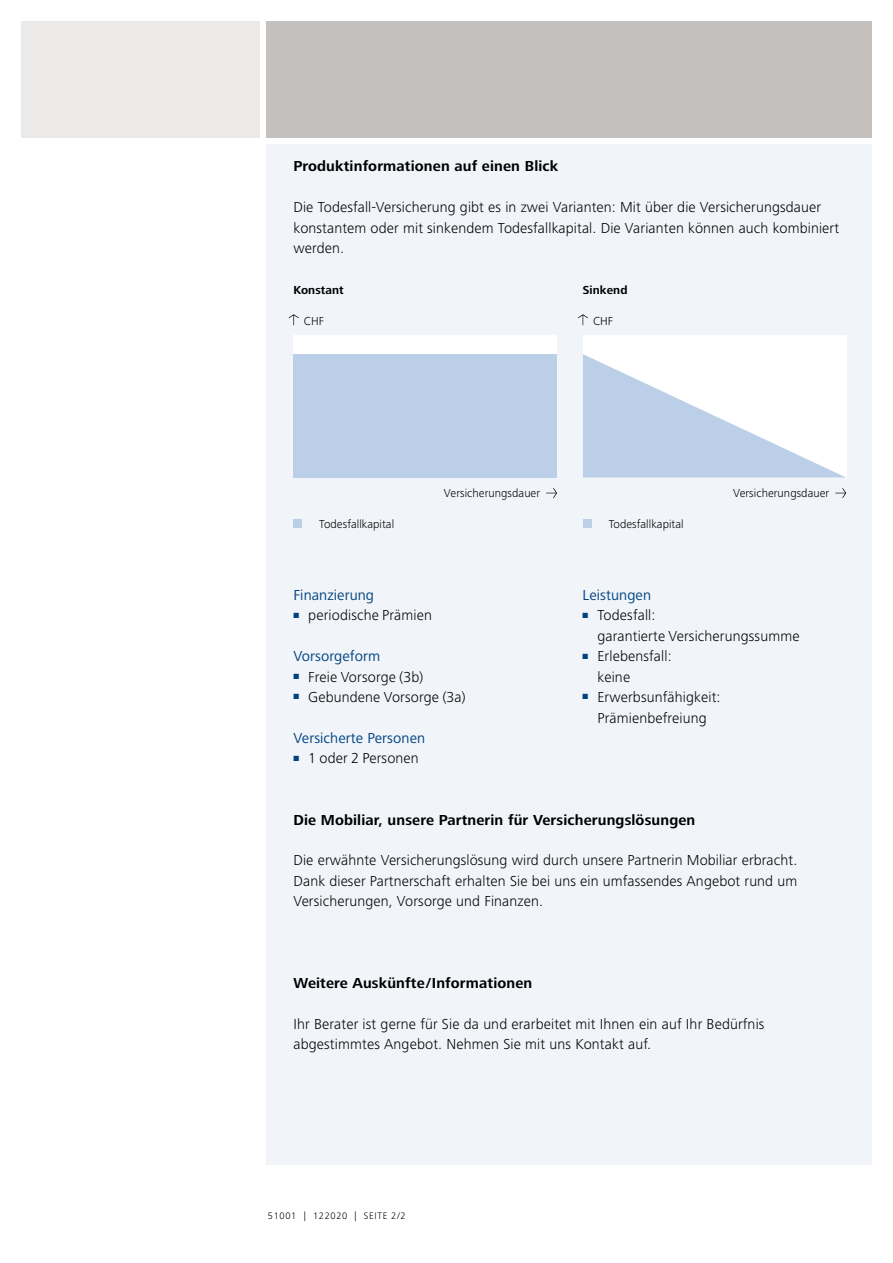
<style>
.page{position:relative;width:893px;height:1263px;background:#fff}
.page>*{position:absolute;margin:0;border:0;box-sizing:border-box;transform-origin:0 0}
.t1{font:300 15px/20.4px "Frutiger Next LT";letter-spacing:.01em;color:#000}
.t2{font:700 15px "Frutiger Next LT";letter-spacing:.01em;color:#000}
.t3{font:15px "Frutiger Next LT";letter-spacing:.005em;color:#004380}
.t4{font:300 12px "Frutiger Next LT";letter-spacing:.005em;color:#000}
.t5{font:700 12px "Frutiger Next LT";letter-spacing:.005em;color:#000}
.t6{font:300 9.75px "Frutiger Next LT";letter-spacing:.07em;color:#000}
</style>
<div class="page">
<div style="left:266px;top:144px;width:606px;height:1020px;background:#f1f5fa"></div>
<div style="left:21px;top:21px;width:239px;height:117px;background:#ebeae9"></div>
<div style="left:266px;top:21px;width:606px;height:117px;background:#c4c0be"></div>
<div style="left:293px;top:335px;width:264px;height:142px;background:#fff"></div>
<div style="left:293px;top:354px;width:264px;height:123px;background:#bbcfe9"></div>
<div style="left:583px;top:335px;width:263px;height:142px;background:#fff"></div>
<svg style="left:583px;top:354px;width:262px;height:123px"></svg>
<div style="left:294px;top:519px;width:8px;height:9px;background:#bbcfe9"></div>
<div style="left:583px;top:519px;width:9px;height:9px;background:#bbcfe9"></div>
<svg style="left:289px;top:314px;width:10px;height:11px"></svg>
<svg style="left:578px;top:314px;width:10px;height:11px"></svg>
<svg style="left:546px;top:488px;width:11px;height:10px"></svg>
<svg style="left:835px;top:488px;width:11px;height:10px"></svg>
<p class="t2" style="left:293px;top:158px;width:266px">Produktinformationen auf einen Blick</p>
<p class="t1" style="left:293px;top:197px;width:547px">Die Todesfall-Versicherung gibt es in zwei Varianten: Mit über die Versicherungsdauer konstantem oder mit sinkendem Todesfallkapital. Die Varianten können auch kombiniert werden.</p>
<p class="t5" style="left:293px;top:283px;width:52px">Konstant</p>
<p class="t5" style="left:583px;top:283px;width:46px">Sinkend</p>
<p class="t4" style="left:304px;top:314px;width:22px">CHF</p>
<p class="t4" style="left:593px;top:314px;width:22px">CHF</p>
<p class="t4" style="left:444px;top:487px;width:98px">Versicherungsdauer</p>
<p class="t4" style="left:733px;top:487px;width:98px">Versicherungsdauer</p>
<p class="t4" style="left:319px;top:517px;width:77px">Todesfallkapital</p>
<p class="t4" style="left:609px;top:517px;width:77px">Todesfallkapital</p>
<p class="t3" style="left:293px;top:587px;width:82px">Finanzierung</p>
<p class="t1" style="left:293px;top:605px;width:140px"><sup>■</sup> periodische Prämien</p>
<p class="t3" style="left:293px;top:648px;width:88px">Vorsorgeform</p>
<p class="t1" style="left:293px;top:666px;width:132px"><sup>■</sup> Freie Vorsorge (3b)</p>
<p class="t1" style="left:293px;top:687px;width:174px"><sup>■</sup> Gebundene Vorsorge (3a)</p>
<p class="t3" style="left:293px;top:730px;width:133px">Versicherte Personen</p>
<p class="t1" style="left:293px;top:748px;width:127px"><sup>■</sup> 1 oder 2 Personen</p>
<p class="t3" style="left:583px;top:587px;width:70px">Leistungen</p>
<p class="t1" style="left:597px;top:605px;width:204px;text-indent:-15px"><sup>■</sup> Todesfall:<br>garantierte Versicherungssumme</p>
<p class="t1" style="left:597px;top:646px;width:76px;text-indent:-15px"><sup>■</sup> Erlebensfall: keine</p>
<p class="t1" style="left:583px;top:687px;width:140px;text-align:center"><sup>■</sup> Erwerbsunfähigkeit:<br>Prämienbefreiung</p>
<p class="t2" style="left:293px;top:811px;width:403px">Die Mobiliar, unsere Partnerin für Versicherungslösungen</p>
<p class="t1" style="left:293px;top:850px;width:505px;text-align:justify">Die erwähnte Versicherungslösung wird durch unsere Partnerin Mobiliar erbracht.<br>Dank dieser Partnerschaft erhalten Sie bei uns ein umfassendes Angebot rund um Versicherungen, Vorsorge und Finanzen.</p>
<p class="t2" style="left:293px;top:974px;width:241px">Weitere Auskünfte/Informationen</p>
<p class="t1" style="left:293px;top:1013px;width:473px">Ihr Berater ist gerne für Sie da und erarbeitet mit Ihnen ein auf Ihr Bedürfnis abgestimmtes Angebot. Nehmen Sie mit uns Kontakt auf.</p>
<p class="t6" style="left:268px;top:1210px;width:139px">51001 | 122020 | SEITE 2/2</p>
</div>
